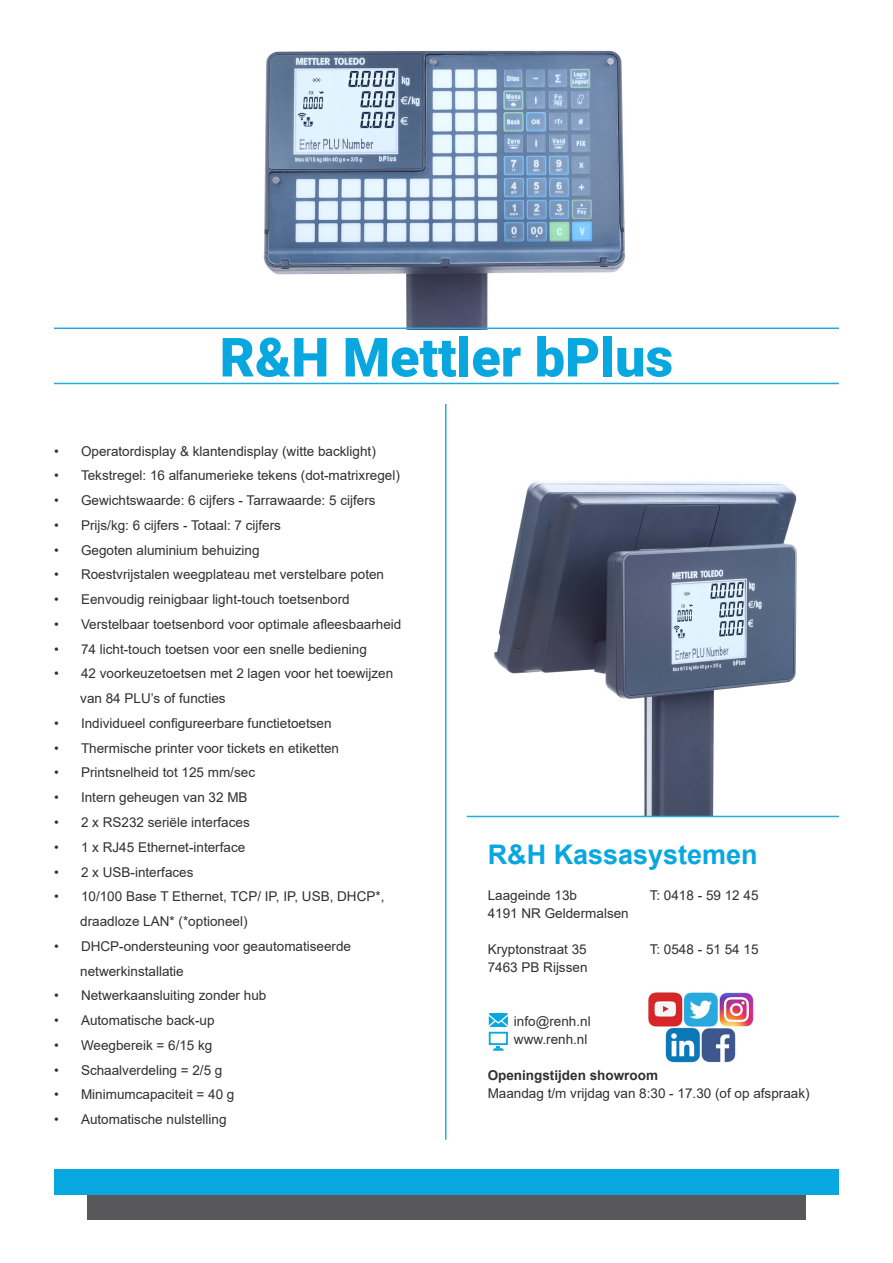
<style>
.page{position:relative;width:893px;height:1263px;background:#fff}
.page>*{position:absolute;margin:0;border:0;box-sizing:border-box;transform-origin:0 0}
.t1{font:900 54px "Roboto";color:#08a7e0}
.t2{font:700 27px "Arial";color:#08a7e0}
.t3{font:13.5px "Arial";color:#312f30}
.t4{font:700 13.5px "Arial";color:#312f30}
</style>
<div class="page">
<svg style="left:54px;top:1169px;width:785px;height:51px;background:#3687a5"></svg>
<img style="left:471px;top:481px;width:363px;height:335px">
<img style="left:175px;top:50px;width:542px;height:278px">
<hr style="left:467px;top:816px;width:372px;height:1px;background:#24aae1">
<hr style="left:54px;top:383px;width:785px;height:1px;background:#24aae1">
<hr style="left:54px;top:328px;width:785px;height:1px;background:#24aae1">
<hr style="left:445px;top:404px;width:1px;height:736px;background:#24aae1">
<svg style="left:489px;top:1013px;width:19px;height:38px"></svg>
<img style="left:648px;top:992px;width:105px;height:70px">
<p class="t1" style="left:220px;top:319px;width:455px">R&amp;H Mettler bPlus</p>
<p class="t3" style="left:54px;top:442px;width:323px">• Operatordisplay &amp; klantendisplay (witte backlight)</p>
<p class="t3" style="left:54px;top:466px;width:347px">• Tekstregel: 16 alfanumerieke tekens (dot-matrixregel)</p>
<p class="t3" style="left:54px;top:491px;width:323px">• Gewichtswaarde: 6 cijfers - Tarrawaarde: 5 cijfers</p>
<p class="t3" style="left:54px;top:516px;width:229px">• Prijs/kg: 6 cijfers - Totaal: 7 cijfers</p>
<p class="t3" style="left:54px;top:541px;width:207px">• Gegoten aluminium behuizing</p>
<p class="t3" style="left:54px;top:565px;width:332px">• Roestvrijstalen weegplateau met verstelbare poten</p>
<p class="t3" style="left:54px;top:590px;width:297px">• Eenvoudig reinigbaar light-touch toetsenbord</p>
<p class="t3" style="left:54px;top:615px;width:349px">• Verstelbaar toetsenbord voor optimale afleesbaarheid</p>
<p class="t3" style="left:54px;top:640px;width:314px">• 74 licht-touch toetsen voor een snelle bediening</p>
<p class="t3" style="left:54px;top:664px;width:341px">• 42 voorkeuzetoetsen met 2 lagen voor het toewijzen</p>
<p class="t3" style="left:80px;top:689px;width:147px">van 84 PLU’s of functies</p>
<p class="t3" style="left:54px;top:714px;width:279px">• Individueel configureerbare functietoetsen</p>
<p class="t3" style="left:54px;top:739px;width:287px">• Thermische printer voor tickets en etiketten</p>
<p class="t3" style="left:54px;top:763px;width:203px">• Printsnelheid tot 125 mm/sec</p>
<p class="t3" style="left:54px;top:788px;width:195px">• Intern geheugen van 32 MB</p>
<p class="t3" style="left:54px;top:813px;width:197px">• 2 x RS232 seriële interfaces</p>
<p class="t3" style="left:54px;top:838px;width:193px">• 1 x RJ45 Ethernet-interface</p>
<p class="t3" style="left:54px;top:862px;width:141px">• 2 x USB-interfaces</p>
<p class="t3" style="left:54px;top:887px;width:332px">• 10/100 Base T Ethernet, TCP/ IP, IP, USB, DHCP*,</p>
<p class="t3" style="left:80px;top:912px;width:169px">draadloze LAN* (*optioneel)</p>
<p class="t3" style="left:54px;top:937px;width:299px">• DHCP-ondersteuning voor geautomatiseerde</p>
<p class="t3" style="left:80px;top:961px;width:105px">netwerkinstallatie</p>
<p class="t3" style="left:54px;top:986px;width:214px">• Netwerkaansluiting zonder hub</p>
<p class="t3" style="left:54px;top:1011px;width:162px">• Automatische back-up</p>
<p class="t3" style="left:54px;top:1036px;width:160px">• Weegbereik = 6/15 kg</p>
<p class="t3" style="left:54px;top:1060px;width:170px">• Schaalverdeling = 2/5 g</p>
<p class="t3" style="left:54px;top:1085px;width:182px">• Minimumcapaciteit = 40 g</p>
<p class="t3" style="left:54px;top:1110px;width:174px">• Automatische nulstelling</p>
<p class="t2" style="left:488px;top:835px;width:272px">R&amp;H Kassasystemen</p>
<p class="t3" style="left:488px;top:886px;width:91px">Laageinde 13b</p>
<p class="t3" style="left:650px;top:886px;width:110px">T: 0418 - 59 12 45</p>
<p class="t3" style="left:488px;top:904px;width:143px">4191 NR Geldermalsen</p>
<p class="t3" style="left:488px;top:940px;width:101px">Kryptonstraat 35</p>
<p class="t3" style="left:650px;top:940px;width:110px">T: 0548 - 51 54 15</p>
<p class="t3" style="left:488px;top:958px;width:101px">7463 PB Rijssen</p>
<p class="t3" style="left:514px;top:1012px;width:78px">info@renh.nl</p>
<p class="t3" style="left:514px;top:1030px;width:75px">www.renh.nl</p>
<p class="t4" style="left:488px;top:1066px;width:172px">Openingstijden showroom</p>
<p class="t3" style="left:488px;top:1084px;width:323px">Maandag t/m vrijdag van 8:30 - 17.30 (of op afspraak)</p>
</div>
